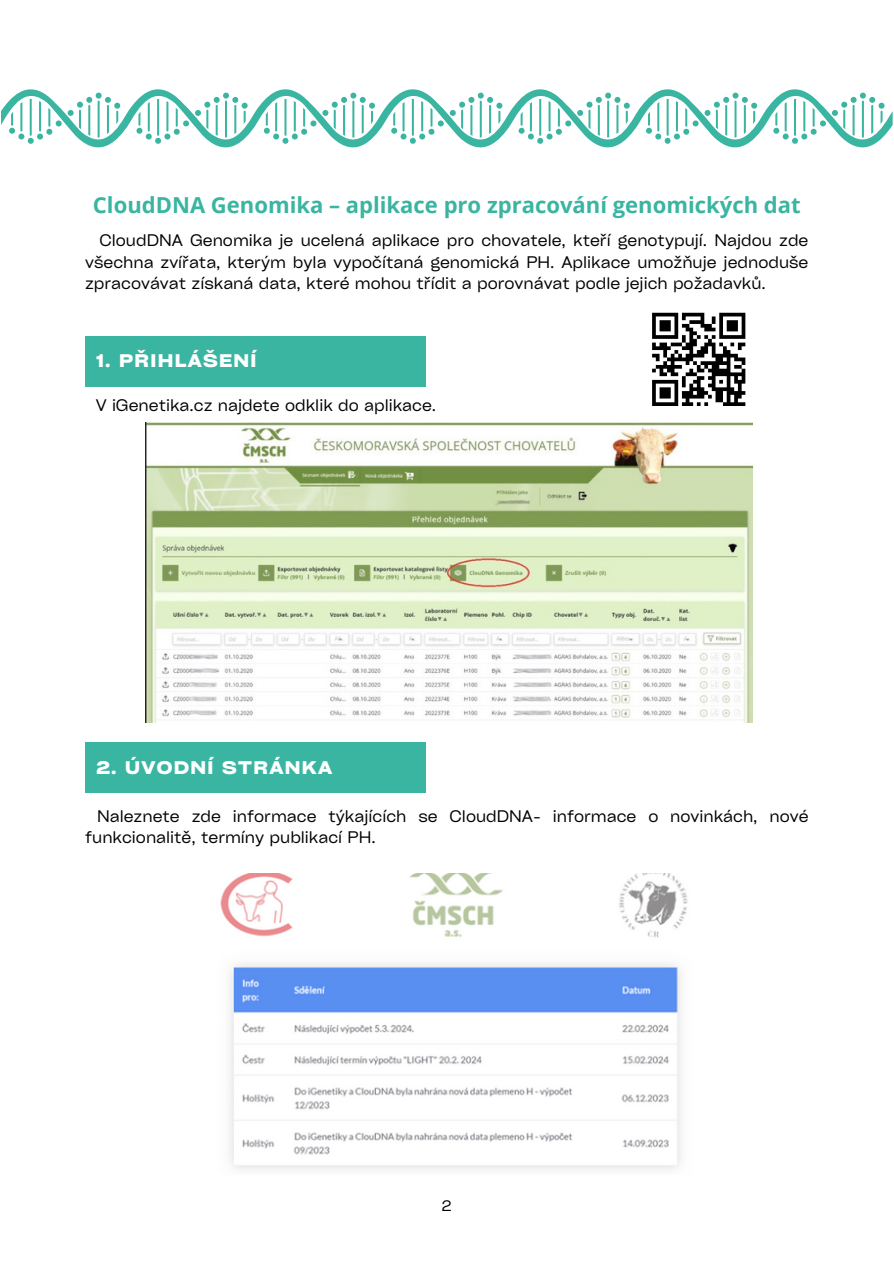
<style>
.page{position:relative;width:894px;height:1264px;background:#fff}
.page>*{position:absolute;margin:0;border:0;box-sizing:border-box;transform-origin:0 0}
.t1{font:700 22.05px "Open Sans";color:#3ab5a1}
.t2{font:700 expanded 17.55px "Cy Grotesk";letter-spacing:.075em;color:#fff}
.t3{font:16.05px/21.3px "Cy Grotesk Key";color:#000;text-align:justify}
.t4{font:14.55px "Cy Grotesk Key";color:#000}
</style>
<div class="page">
<svg style="left:1px;top:89px;width:891px;height:58px"></svg>
<img style="left:145px;top:422px;width:607px;height:300px">
<div style="left:85px;top:336px;width:340px;height:51px;background:#3ab5a1"></div>
<hr style="left:652px;top:313px;width:26px;height:3px;background:#000">
<hr style="left:681px;top:313px;width:23px;height:3px;background:#000">
<hr style="left:719px;top:313px;width:26px;height:3px;background:#000">
<svg style="left:652px;top:316px;width:93px;height:90px"></svg>
<svg style="left:722px;top:402px;width:23px;height:4px"></svg>
<div style="left:85px;top:742px;width:340px;height:51px;background:#3ab5a1"></div>
<img style="left:220px;top:873px;width:468px;height:297px">
<p class="t1" style="left:93px;top:189px;width:709px">CloudDNA Genomika – aplikace pro zpracování genomických dat</p>
<p class="t3" style="left:85px;top:229px;width:724px;text-indent:14px">CloudDNA Genomika je ucelená aplikace pro chovatele, kteří genotypují. Najdou zde všechna zvířata, kterým byla vypočítaná genomická PH. Aplikace umožňuje jednoduše zpracovávat získaná data, které mohou třídit a porovnávat podle jejich požadavků.</p>
<h1 class="t2" style="left:96px;top:350px;width:162px">1. PŘIHLÁŠENÍ</h1>
<p class="t3" style="left:96px;top:394px;width:342px">V iGenetika.cz najdete odklik do aplikace.</p>
<p class="t2" style="left:96px;top:756px;width:237px">2. ÚVODNÍ STRÁNKA</p>
<p class="t3" style="left:85px;top:804px;width:724px;text-indent:12px">Naleznete zde informace týkajících se CloudDNA- informace o novinkách, nové funkcionalitě, termíny publikací PH.</p>
<p class="t4" style="left:442px;top:1196px;width:11px">2</p>
</div>
